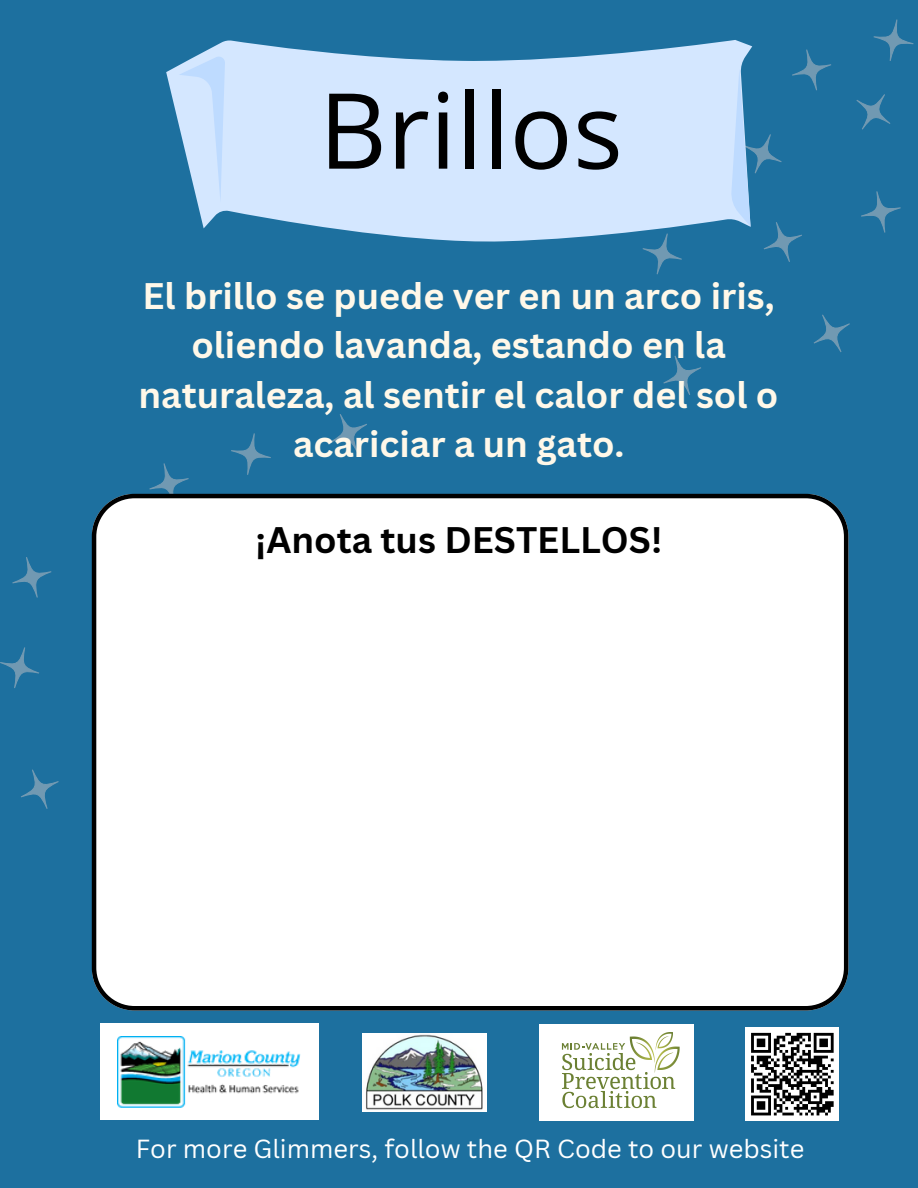
<style>
.page{position:relative;width:918px;height:1188px;background:#1d709f}
.page>*{position:absolute;margin:0;border:0;box-sizing:border-box;transform-origin:0 0}
.t1{font:105px "Open Sans";color:#000}
.t2{font:700 36px/49.5px "Canva Sans";color:#fff8e9;text-align:center}
.t3{font:700 36px "Canva Sans";color:#000}
.t4{font:25.5px "Canva Sans";color:#fff}
</style>
<div class="page">
<svg style="left:12px;top:557px;width:39px;height:41px"></svg>
<svg style="left:0;top:647px;width:39px;height:41px"></svg>
<svg style="left:231px;top:433px;width:40px;height:42px"></svg>
<svg style="left:330px;top:414px;width:37px;height:38px"></svg>
<svg style="left:149px;top:463px;width:40px;height:31px"></svg>
<svg style="left:21px;top:769px;width:38px;height:40px"></svg>
<div style="left:92px;top:494px;width:756px;height:516px;background:#fff"></div>
<svg style="left:643px;top:244px;width:39px;height:30px"></svg>
<svg style="left:874px;top:19px;width:40px;height:42px"></svg>
<svg style="left:861px;top:191px;width:40px;height:42px"></svg>
<svg style="left:856px;top:94px;width:34px;height:36px"></svg>
<svg style="left:814px;top:315px;width:36px;height:37px"></svg>
<svg style="left:663px;top:356px;width:38px;height:39px"></svg>
<svg style="left:166px;top:40px;width:586px;height:204px;fill:#d4e7ff"></svg>
<svg style="left:179px;top:55px;width:46px;height:148px;background:#b9d6f3"></svg>
<svg style="left:731px;top:49px;width:100px;height:213px"></svg>
<div style="left:100px;top:1023px;width:219px;height:97px;background:#fff"></div>
<img style="left:118px;top:1037px;width:183px;height:71px">
<img style="left:362px;top:1033px;width:125px;height:79px">
<div style="left:539px;top:1024px;width:155px;height:97px;background:#fff"></div>
<svg style="left:562px;top:1043px;width:117px;height:65px"></svg>
<div style="left:745px;top:1027px;width:94px;height:94px;background:#fff"></div>
<svg style="left:751px;top:1032px;width:83px;height:84px"></svg>
<h1 class="t1" style="left:319px;top:57px;width:306px">Brillos</h1>
<p class="t2" style="left:139px;top:270px;width:641px">El brillo se puede ver en un arco iris, oliendo lavanda, estando en la naturaleza, al sentir el calor del sol o acariciar a un gato.</p>
<p class="t3" style="left:255px;top:515px;width:408px">¡Anota tus DESTELLOS!</p>
<h2 class="t4" style="left:136px;top:1131px;width:670px">For more Glimmers, follow the QR Code to our website</h2>
</div>
